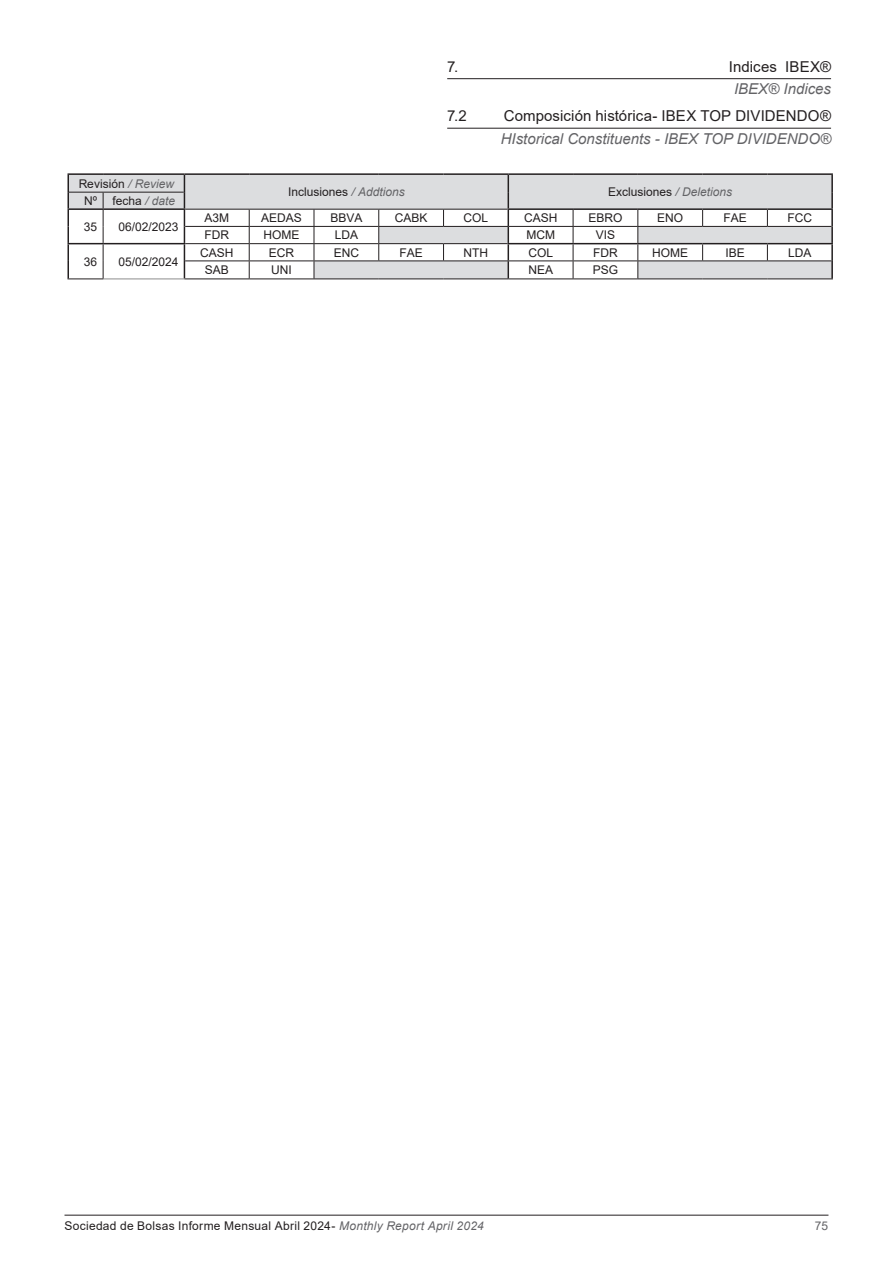
<style>
.page{position:relative;width:893px;height:1263px;background:#fff}
.page>*{position:absolute;margin:0;border:0;box-sizing:border-box;transform-origin:0 0}
.t1{font:15px "Arial";letter-spacing:.005em;color:#231f20}
.Asesoria{font:italic 15px "Arial";color:#636366}
.t2{font:12px "Arial";color:#231f20}
.t3{font:12px "Arial";letter-spacing:.025em;color:#231f20}
.t4{font:12px "Arial";color:#636366}
.s1{font-style:italic;color:#636366}
</style>
<div class="page">
<hr style="left:64px;top:1215px;width:764px;height:1px;background:#231f20">
<svg style="left:69px;top:175px;width:762px;height:103px;fill:#dcdddf"></svg>
<div style="left:379px;top:226px;width:129px;height:18px;background:#dcdddf"></div>
<hr style="left:68px;top:278px;width:35px;height:1px;background:#231f20">
<hr style="left:103px;top:278px;width:81px;height:1px;background:#999">
<hr style="left:68px;top:173px;width:35px;height:2px;background:#231f20">
<hr style="left:103px;top:173px;width:81px;height:2px;background:#231f20">
<hr style="left:185px;top:226px;width:64px;height:1px;background:#231f20">
<hr style="left:185px;top:260px;width:64px;height:1px;background:#231f20">
<hr style="left:184px;top:173px;width:65px;height:2px;background:#231f20">
<hr style="left:249px;top:173px;width:65px;height:2px;background:#231f20">
<hr style="left:314px;top:173px;width:65px;height:2px;background:#231f20">
<hr style="left:379px;top:173px;width:65px;height:2px;background:#231f20">
<hr style="left:444px;top:173px;width:64px;height:2px;background:#231f20">
<hr style="left:185px;top:209px;width:64px;height:1px;background:#231f20">
<svg style="left:443px;top:210px;width:1px;height:16px"></svg>
<svg style="left:702px;top:210px;width:1px;height:16px"></svg>
<svg style="left:767px;top:210px;width:1px;height:16px"></svg>
<hr style="left:185px;top:243px;width:64px;height:1px;background:#231f20">
<svg style="left:443px;top:244px;width:1px;height:16px"></svg>
<svg style="left:702px;top:244px;width:1px;height:16px"></svg>
<svg style="left:767px;top:244px;width:1px;height:16px"></svg>
<svg style="left:573px;top:210px;width:1px;height:68px"></svg>
<svg style="left:378px;top:210px;width:1px;height:50px"></svg>
<svg style="left:249px;top:210px;width:1px;height:68px"></svg>
<hr style="left:508px;top:173px;width:65px;height:2px;background:#231f20">
<hr style="left:573px;top:173px;width:65px;height:2px;background:#231f20">
<hr style="left:638px;top:173px;width:65px;height:2px;background:#231f20">
<hr style="left:703px;top:173px;width:64px;height:2px;background:#231f20">
<hr style="left:767px;top:173px;width:66px;height:2px;background:#231f20">
<hr style="left:249px;top:226px;width:65px;height:1px;background:#231f20">
<hr style="left:314px;top:226px;width:65px;height:1px;background:#231f20">
<hr style="left:379px;top:226px;width:65px;height:1px;background:#231f20">
<hr style="left:444px;top:226px;width:64px;height:1px;background:#231f20">
<hr style="left:249px;top:260px;width:65px;height:1px;background:#231f20">
<hr style="left:314px;top:260px;width:65px;height:1px;background:#231f20">
<svg style="left:314px;top:210px;width:1px;height:68px"></svg>
<hr style="left:379px;top:260px;width:65px;height:1px;background:#231f20">
<hr style="left:444px;top:260px;width:64px;height:1px;background:#231f20">
<svg style="left:637px;top:210px;width:1px;height:68px"></svg>
<hr style="left:69px;top:192px;width:34px;height:1px;background:#231f20">
<hr style="left:103px;top:192px;width:81px;height:1px;background:#231f20">
<svg style="left:103px;top:193px;width:1px;height:85px"></svg>
<svg style="left:184px;top:175px;width:1px;height:103px"></svg>
<hr style="left:184px;top:278px;width:65px;height:1px;background:#231f20">
<hr style="left:249px;top:278px;width:65px;height:1px;background:#231f20">
<hr style="left:249px;top:209px;width:65px;height:1px;background:#231f20">
<hr style="left:314px;top:209px;width:65px;height:1px;background:#231f20">
<hr style="left:379px;top:209px;width:65px;height:1px;background:#231f20">
<hr style="left:444px;top:209px;width:64px;height:1px;background:#231f20">
<hr style="left:249px;top:243px;width:65px;height:1px;background:#231f20">
<hr style="left:314px;top:243px;width:65px;height:1px;background:#231f20">
<hr style="left:379px;top:243px;width:65px;height:1px;background:#231f20">
<hr style="left:444px;top:243px;width:64px;height:1px;background:#231f20">
<svg style="left:508px;top:175px;width:1px;height:103px"></svg>
<hr style="left:508px;top:208px;width:65px;height:2px;background:#231f20">
<hr style="left:573px;top:208px;width:65px;height:2px;background:#231f20">
<hr style="left:638px;top:208px;width:65px;height:2px;background:#231f20">
<hr style="left:703px;top:208px;width:64px;height:2px;background:#231f20">
<hr style="left:767px;top:208px;width:66px;height:2px;background:#231f20">
<hr style="left:508px;top:243px;width:65px;height:1px;background:#231f20">
<hr style="left:573px;top:243px;width:65px;height:1px;background:#231f20">
<hr style="left:638px;top:243px;width:65px;height:1px;background:#231f20">
<hr style="left:703px;top:243px;width:64px;height:1px;background:#231f20">
<hr style="left:767px;top:243px;width:66px;height:1px;background:#231f20">
<svg style="left:831px;top:175px;width:2px;height:103px"></svg>
<hr style="left:68px;top:208px;width:35px;height:2px;background:#231f20">
<hr style="left:103px;top:208px;width:82px;height:2px;background:#231f20">
<hr style="left:68px;top:243px;width:35px;height:1px;background:#231f20">
<hr style="left:103px;top:243px;width:82px;height:1px;background:#231f20">
<svg style="left:68px;top:175px;width:1px;height:103px"></svg>
<hr style="left:508px;top:226px;width:65px;height:1px;background:#231f20">
<hr style="left:573px;top:226px;width:65px;height:1px;background:#231f20">
<hr style="left:638px;top:226px;width:65px;height:1px;background:#231f20">
<hr style="left:703px;top:226px;width:64px;height:1px;background:#231f20">
<hr style="left:767px;top:226px;width:64px;height:1px;background:#231f20">
<hr style="left:508px;top:260px;width:65px;height:1px;background:#231f20">
<hr style="left:573px;top:260px;width:65px;height:1px;background:#231f20">
<hr style="left:638px;top:260px;width:65px;height:1px;background:#231f20">
<hr style="left:703px;top:260px;width:64px;height:1px;background:#231f20">
<hr style="left:767px;top:260px;width:64px;height:1px;background:#231f20">
<hr style="left:314px;top:278px;width:65px;height:1px;background:#231f20">
<hr style="left:379px;top:278px;width:65px;height:1px;background:#231f20">
<hr style="left:444px;top:278px;width:64px;height:1px;background:#231f20">
<hr style="left:508px;top:278px;width:65px;height:1px;background:#231f20">
<hr style="left:573px;top:278px;width:65px;height:1px;background:#231f20">
<hr style="left:638px;top:278px;width:65px;height:1px;background:#231f20">
<hr style="left:703px;top:278px;width:64px;height:1px;background:#231f20">
<hr style="left:767px;top:278px;width:66px;height:1px;background:#231f20">
<hr style="left:447px;top:78px;width:384px;height:1px;background:#231f20">
<hr style="left:447px;top:128px;width:384px;height:1px;background:#231f20">
<p class="t2" style="left:79px;top:175px;width:97px">Revisión <span class="s1">/ Review</span></p>
<p class="t2" style="left:84px;top:193px;width:15px">Nº</p>
<p class="t2" style="left:112px;top:193px;width:64px">fecha <span class="s1">/ date</span></p>
<p class="t2" style="left:84px;top:218px;width:15px">35</p>
<p class="t2" style="left:118px;top:218px;width:62px">06/02/2023</p>
<p class="t2" style="left:84px;top:253px;width:15px">36</p>
<p class="t2" style="left:118px;top:253px;width:62px">05/02/2024</p>
<p class="t1" style="left:447px;top:56px;width:12px">7.</p>
<p class="t1" style="left:729px;top:56px;width:104px">Indices IBEX®</p>
<p class="Asesoria" style="left:734px;top:79px;width:98px">IBEX® Indices</p>
<p class="t1" style="left:447px;top:106px;width:21px">7.2</p>
<p class="t1" style="left:504px;top:106px;width:329px">Composición histórica- IBEX TOP DIVIDENDO®</p>
<p class="Asesoria" style="left:501px;top:129px;width:332px">HIstorical Constituents - IBEX TOP DIVIDENDO®</p>
<p class="t2" style="left:288px;top:184px;width:118px">Inclusiones <span class="s1">/ Addtions</span></p>
<p class="t2" style="left:608px;top:184px;width:126px">Exclusiones <span class="s1">/ Deletions</span></p>
<p class="t2" style="left:204px;top:210px;width:26px">A3M</p>
<p class="t2" style="left:261px;top:210px;width:42px">AEDAS</p>
<p class="t2" style="left:330px;top:210px;width:34px">BBVA</p>
<p class="t2" style="left:395px;top:210px;width:34px">CABK</p>
<p class="t2" style="left:464px;top:210px;width:26px">COL</p>
<p class="t2" style="left:524px;top:210px;width:35px">CASH</p>
<p class="t2" style="left:588px;top:210px;width:36px">EBRO</p>
<p class="t2" style="left:657px;top:210px;width:28px">ENO</p>
<p class="t2" style="left:723px;top:210px;width:25px">FAE</p>
<p class="t2" style="left:787px;top:210px;width:26px">FCC</p>
<p class="t2" style="left:204px;top:227px;width:26px">FDR</p>
<p class="t2" style="left:264px;top:227px;width:37px">HOME</p>
<p class="t2" style="left:335px;top:227px;width:25px">LDA</p>
<p class="t2" style="left:526px;top:227px;width:30px">MCM</p>
<p class="t2" style="left:596px;top:227px;width:21px">VIS</p>
<p class="t2" style="left:200px;top:244px;width:35px">CASH</p>
<p class="t2" style="left:269px;top:244px;width:27px">ECR</p>
<p class="t2" style="left:334px;top:244px;width:27px">ENC</p>
<p class="t2" style="left:399px;top:244px;width:25px">FAE</p>
<p class="t2" style="left:464px;top:244px;width:26px">NTH</p>
<p class="t2" style="left:528px;top:244px;width:26px">COL</p>
<p class="t2" style="left:593px;top:244px;width:26px">FDR</p>
<p class="t2" style="left:652px;top:244px;width:37px">HOME</p>
<p class="t2" style="left:725px;top:244px;width:21px">IBE</p>
<p class="t2" style="left:788px;top:244px;width:25px">LDA</p>
<p class="t2" style="left:205px;top:262px;width:26px">SAB</p>
<p class="t2" style="left:271px;top:262px;width:22px">UNI</p>
<p class="t2" style="left:528px;top:262px;width:26px">NEA</p>
<p class="t2" style="left:593px;top:262px;width:27px">PSG</p>
<p class="t3" style="left:64px;top:1218px;width:421px">Sociedad de Bolsas Informe Mensual Abril 2024- <span class="s1">Monthly Report April 2024</span></p>
<p class="t4" style="left:815px;top:1218px;width:15px">75</p>
</div>
